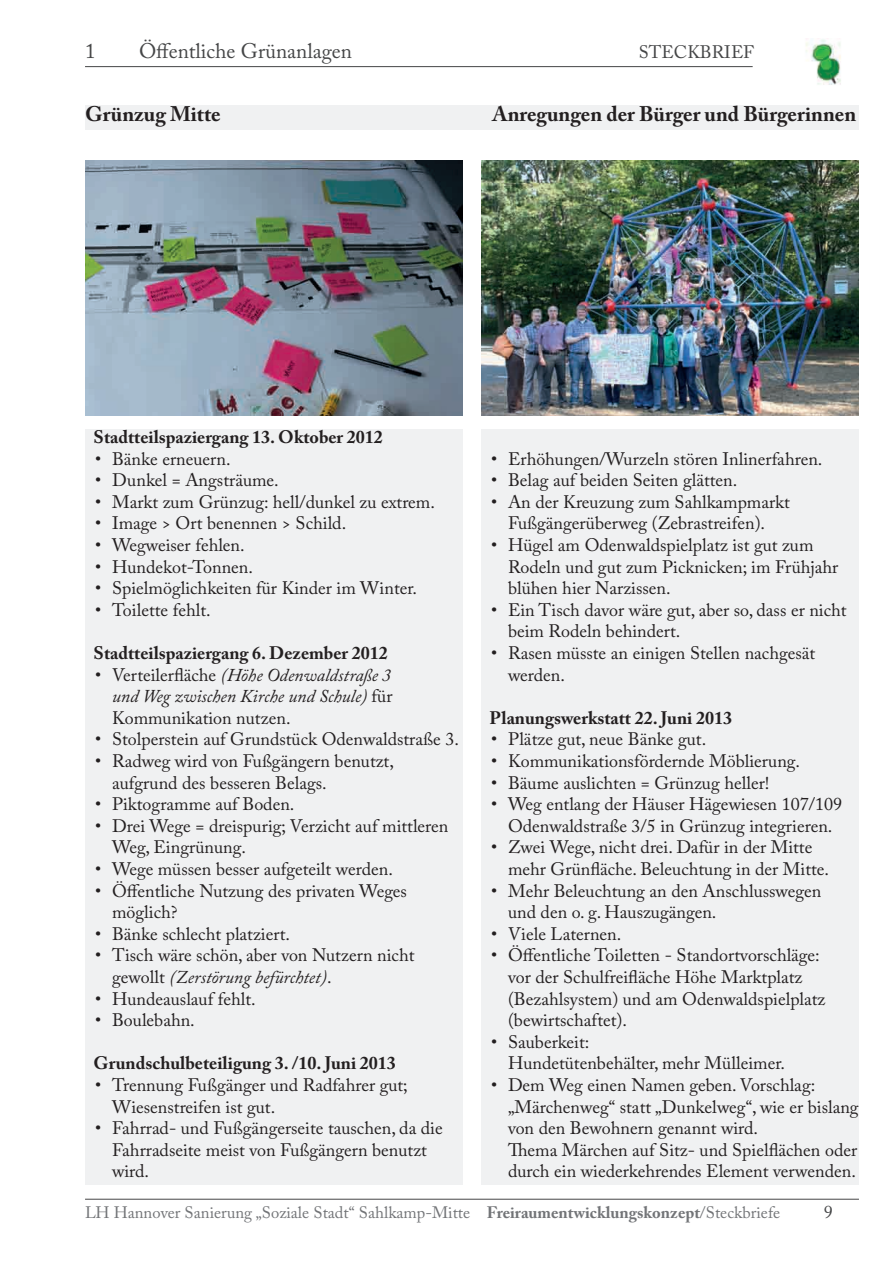
<style>
.page{position:relative;width:893px;height:1263px;background:#fff}
.page>*{position:absolute;margin:0;border:0;box-sizing:border-box;transform-origin:0 0}
.t1{font:700 21px "Adobe Caslon Pro";color:#231f20}
.t2{font:21px "Adobe Caslon Pro";color:#454647}
.t3{font:18px/21.6px "Adobe Caslon Pro";color:#231f20}
.t4{font:700 18px "Adobe Caslon Pro";color:#231f20}
.t5{font:italic 18px/21.6px "Adobe Caslon Pro";color:#231f20;text-align:justify}
.t6{font:18px "Adobe Caslon Pro";color:#454647}
.t7{font:16.5px "Adobe Caslon Pro";color:#727477}
.s1{font-style:normal}
.s2{font-style:italic}
.s3{font-weight:700}
</style>
<div class="page">
<hr style="left:85px;top:1199px;width:774px;height:1px;background:#454647">
<hr style="left:85px;top:66px;width:668px;height:1px;background:#454647">
<img style="left:806px;top:38px;width:35px;height:47px">
<div style="left:85px;top:106px;width:774px;height:24px;background:#f0f1f2"></div>
<img style="left:85px;top:160px;width:378px;height:256px">
<div style="left:85px;top:430px;width:378px;height:755px;background:#f0f1f2"></div>
<div style="left:481px;top:430px;width:378px;height:755px;background:#f0f1f2"></div>
<img style="left:481px;top:160px;width:378px;height:256px">
<p class="t2" style="left:85px;top:38px;width:12px">1</p>
<p class="t2" style="left:139px;top:38px;width:214px">Öffentliche Grünanlagen</p>
<p class="t6" style="left:639px;top:41px;width:117px">STECKBRIEF</p>
<p class="t1" style="left:85px;top:101px;width:137px">Grünzug Mitte</p>
<p class="t1" style="left:492px;top:101px;width:365px">Anregungen der Bürger und Bürgerinnen</p>
<p class="t4" style="left:94px;top:426px;width:291px">Stadtteilspaziergang 13. Oktober 2012</p>
<p class="t3" style="left:95px;top:447px;width:137px">• Bänke erneuern.</p>
<p class="t3" style="left:95px;top:469px;width:185px">• Dunkel = Angsträume.</p>
<p class="t3" style="left:95px;top:491px;width:341px">• Markt zum Grünzug: hell/dunkel zu extrem.</p>
<p class="t3" style="left:95px;top:512px;width:253px">• Image &gt; Ort benennen &gt; Schild.</p>
<p class="t3" style="left:95px;top:534px;width:151px">• Wegweiser fehlen.</p>
<p class="t3" style="left:95px;top:555px;width:160px">• Hundekot-Tonnen.</p>
<p class="t3" style="left:95px;top:577px;width:323px">• Spielmöglichkeiten für Kinder im Winter.</p>
<p class="t3" style="left:95px;top:599px;width:117px">• Toilette fehlt.</p>
<p class="t4" style="left:94px;top:642px;width:296px">Stadtteilspaziergang 6. Dezember 2012</p>
<p class="t5" style="left:112px;top:663px;width:282px;text-indent:-17px"><span class="s1">• Verteilerfläche</span> (Höhe Odenwaldstraße 3 und Weg zwischen Kirche und Schule) <span class="s1">für Kommunikation nutzen.</span></p>
<p class="t3" style="left:95px;top:728px;width:365px">• Stolperstein auf Grundstück Odenwaldstraße 3.</p>
<p class="t3" style="left:112px;top:750px;width:283px;text-indent:-17px">• Radweg wird von Fußgängern benutzt, aufgrund des besseren Belags.</p>
<p class="t3" style="left:95px;top:793px;width:201px">• Piktogramme auf Boden.</p>
<p class="t3" style="left:112px;top:815px;width:338px;text-indent:-17px">• Drei Wege = dreispurig; Verzicht auf mittleren<br>Weg, Eingrünung.</p>
<p class="t3" style="left:95px;top:858px;width:299px">• Wege müssen besser aufgeteilt werden.</p>
<p class="t3" style="left:112px;top:879px;width:296px;text-indent:-17px">• Öffentliche Nutzung des privaten Weges möglich?</p>
<p class="t3" style="left:95px;top:923px;width:196px">• Bänke schlecht platziert.</p>
<p class="t3" style="left:112px;top:944px;width:304px;text-indent:-17px">• Tisch wäre schön, aber von Nutzern nicht gewollt <span class="s2">(Zerstörung befürchtet)</span>.</p>
<p class="t3" style="left:95px;top:987px;width:162px">• Hundeauslauf fehlt.</p>
<p class="t3" style="left:95px;top:1009px;width:101px">• Boulebahn.</p>
<p class="t4" style="left:94px;top:1053px;width:304px">Grundschulbeteiligung 3. /10. Juni 2013</p>
<p class="t3" style="left:112px;top:1074px;width:297px;text-indent:-17px">• Trennung Fußgänger und Radfahrer gut;<br>Wiesenstreifen ist gut.</p>
<p class="t3" style="left:112px;top:1117px;width:332px;text-indent:-17px">• Fahrrad- und Fußgängerseite tauschen, da die<br>Fahrradseite meist von Fußgängern benutzt wird.</p>
<p class="t3" style="left:491px;top:447px;width:333px">• Erhöhungen/Wurzeln stören Inlinerfahren.</p>
<p class="t3" style="left:491px;top:469px;width:248px">• Belag auf beiden Seiten glätten.</p>
<p class="t3" style="left:491px;top:491px;width:300px;text-align:center">• An der Kreuzung zum Sahlkampmarkt<br>Fußgängerüberweg (Zebrastreifen).</p>
<p class="t3" style="left:508px;top:534px;width:332px;text-indent:-17px">• Hügel am Odenwaldspielplatz ist gut zum<br>Rodeln und gut zum Picknicken; im Frühjahr blühen hier Narzissen.</p>
<p class="t3" style="left:508px;top:599px;width:340px;text-indent:-17px">• Ein Tisch davor wäre gut, aber so, dass er nicht beim Rodeln behindert.</p>
<p class="t3" style="left:508px;top:642px;width:309px;text-indent:-17px">• Rasen müsste an einigen Stellen nachgesät werden.</p>
<p class="t4" style="left:489px;top:707px;width:244px">Planungswerkstatt 22. Juni 2013</p>
<p class="t3" style="left:491px;top:728px;width:217px">• Plätze gut, neue Bänke gut.</p>
<p class="t3" style="left:491px;top:750px;width:311px">• Kommunikationsfördernde Möblierung.</p>
<p class="t3" style="left:491px;top:771px;width:280px">• Bäume auslichten = Grünzug heller!</p>
<p class="t3" style="left:491px;top:793px;width:353px;text-align:center">• Weg entlang der Häuser Hägewiesen 107/109<br>Odenwaldstraße 3/5 in Grünzug integrieren.</p>
<p class="t3" style="left:508px;top:836px;width:322px;text-indent:-17px">• Zwei Wege, nicht drei. Dafür in der Mitte mehr Grünfläche. Beleuchtung in der Mitte.</p>
<p class="t3" style="left:508px;top:879px;width:315px;text-indent:-17px">• Mehr Beleuchtung an den Anschlusswegen und den o. g. Hauszugängen.</p>
<p class="t3" style="left:491px;top:923px;width:132px">• Viele Laternen.</p>
<p class="t3" style="left:508px;top:944px;width:319px;text-indent:-17px">• Öffentliche Toiletten - Standortvorschläge: vor der Schulfreifläche Höhe Marktplatz (Bezahlsystem) und am Odenwaldspielplatz (bewirtschaftet).</p>
<p class="t3" style="left:508px;top:1031px;width:278px;text-indent:-17px">• Sauberkeit:<br>Hundetütenbehälter, mehr Mülleimer.</p>
<p class="t3" style="left:508px;top:1074px;width:352px;text-indent:-17px">• Dem Weg einen Namen geben. Vorschlag: „Märchenweg“ statt „Dunkelweg“, wie er bislang von den Bewohnern genannt wird.<br>Thema Märchen auf Sitz- und Spielflächen oder durch ein wiederkehrendes Element verwenden.</p>
<p class="t7" style="left:85px;top:1203px;width:697px">LH Hannover Sanierung „Soziale Stadt“ Sahlkamp-Mitte <span class="s3">Freiraumentwicklungskonzept</span>/Steckbriefe</p>
<p class="t6" style="left:824px;top:1201px;width:10px">9</p>
</div>
